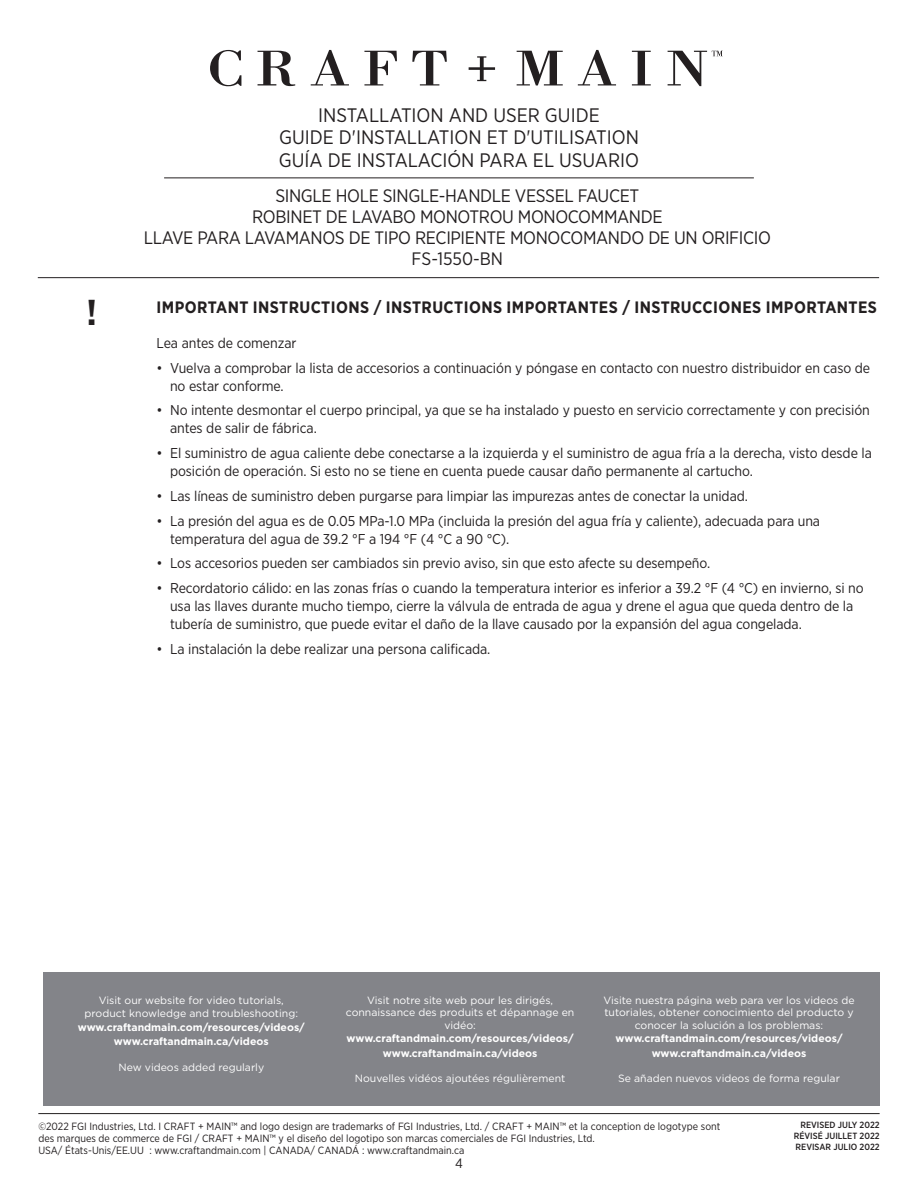
<style>
.page{position:relative;width:918px;height:1188px;background:#fff}
.page>*{position:absolute;margin:0;border:0;box-sizing:border-box;transform-origin:0 0}
.t1{font:700 36px "Gotham Narrow";color:#231f20}
.t2{font:19.5px/22.5px "Gotham Narrow";color:#231f20;text-align:center}
.t3{font:18px/21px "Gotham Narrow";letter-spacing:-.02em;color:#231f20;text-align:center}
.header___Section{font:700 16.5px "Gotham Narrow";letter-spacing:.025em;color:#231f20}
.body___Disclaimer{font:14.25px/18px "Gotham Narrow";letter-spacing:-.005em;color:#231f20}
.t4{font:13.5px "Gotham Narrow";color:#231f20}
.extra___Website{font:10.5px/12.9px "Gotham";color:#fff;text-align:center}
.t5{font:10.5px/12px "Gotham Narrow";color:#231f20}
.extra___Website-2{font:700 10.5px "Gotham";color:#fff}
.t6{font:500 9px/10.8px "Gotham Narrow";color:#231f20;text-align:justify}
.s1{font-weight:700}
</style>
<div class="page">
<div style="left:43px;top:972px;width:837px;height:134px;background:#838489"></div>
<hr style="left:38px;top:1113px;width:842px;height:1px;background:#231f20">
<hr style="left:38px;top:277px;width:841px;height:1px;background:#231f20">
<hr style="left:164px;top:178px;width:590px;height:1px;background:#231f20">
<svg style="left:517px;top:51px;width:46px;height:34px"></svg>
<svg style="left:578px;top:50px;width:38px;height:35px"></svg>
<svg style="left:632px;top:51px;width:19px;height:34px"></svg>
<svg style="left:210px;top:50px;width:31px;height:36px"></svg>
<svg style="left:258px;top:51px;width:37px;height:35px"></svg>
<svg style="left:311px;top:50px;width:38px;height:35px"></svg>
<svg style="left:364px;top:51px;width:33px;height:34px"></svg>
<svg style="left:412px;top:51px;width:35px;height:34px"></svg>
<svg style="left:469px;top:56px;width:26px;height:25px"></svg>
<svg style="left:668px;top:51px;width:55px;height:35px"></svg>
<p class="t1" style="left:87px;top:289px;width:12px">!</p>
<h2 class="t2" style="left:279px;top:103px;width:362px">INSTALLATION AND USER GUIDE<br>GUIDE D'INSTALLATION ET D'UTILISATION<br>GUÍA DE INSTALACIÓN PARA EL USUARIO</h2>
<p class="t3" style="left:144px;top:185px;width:629px">SINGLE HOLE SINGLE-HANDLE VESSEL FAUCET<br>ROBINET DE LAVABO MONOTROU MONOCOMMANDE<br>LLAVE PARA LAVAMANOS DE TIPO RECIPIENTE MONOCOMANDO DE UN ORIFICIO FS-1550-BN</p>
<p class="header___Section" style="left:157px;top:296px;width:722px">IMPORTANT INSTRUCTIONS / INSTRUCTIONS IMPORTANTES / INSTRUCCIONES IMPORTANTES</p>
<p class="body___Disclaimer" style="left:157px;top:334px;width:141px">Lea antes de comenzar</p>
<p class="body___Disclaimer" style="left:170px;top:358px;width:702px;text-indent:-14px">• Vuelva a comprobar la lista de accesorios a continuación y póngase en contacto con nuestro distribuidor en caso de no estar conforme.</p>
<p class="body___Disclaimer" style="left:170px;top:401px;width:701px;text-indent:-14px">• No intente desmontar el cuerpo principal, ya que se ha instalado y puesto en servicio correctamente y con precisión antes de salir de fábrica.</p>
<p class="body___Disclaimer" style="left:170px;top:444px;width:703px;text-indent:-14px">• El suministro de agua caliente debe conectarse a la izquierda y el suministro de agua fría a la derecha, visto desde la posición de operación. Si esto no se tiene en cuenta puede causar daño permanente al cartucho.</p>
<p class="body___Disclaimer" style="left:157px;top:487px;width:593px">• Las líneas de suministro deben purgarse para limpiar las impurezas antes de conectar la unidad.</p>
<p class="body___Disclaimer" style="left:170px;top:511px;width:652px;text-indent:-14px">• La presión del agua es de 0.05 MPa-1.0 MPa (incluida la presión del agua fría y caliente), adecuada para una temperatura del agua de 39.2 °F a 194 °F (4 °C a 90 °C).</p>
<p class="body___Disclaimer" style="left:157px;top:554px;width:555px">• Los accesorios pueden ser cambiados sin previo aviso, sin que esto afecte su desempeño.</p>
<p class="body___Disclaimer" style="left:170px;top:579px;width:695px;text-indent:-14px">• Recordatorio cálido: en las zonas frías o cuando la temperatura interior es inferior a 39.2 °F (4 °C) en invierno, si no usa las llaves durante mucho tiempo, cierre la válvula de entrada de agua y drene el agua que queda dentro de la tubería de suministro, que puede evitar el daño de la llave causado por la expansión del agua congelada.</p>
<p class="body___Disclaimer" style="left:157px;top:640px;width:335px">• La instalación la debe realizar una persona calificada.</p>
<p class="extra___Website" style="left:78px;top:993px;width:229px;line-height:13.5px">Visit our website for video tutorials, product knowledge and troubleshooting: <span class="s1">www.craftandmain.com/resources/videos/</span></p>
<p class="extra___Website-2" style="left:114px;top:1034px;width:156px">www.craftandmain.ca/videos</p>
<p class="extra___Website" style="left:118px;top:1061px;width:147px">New videos added regularly</p>
<p class="extra___Website" style="left:346px;top:993px;width:230px">Visit notre site web pour les dirigés, connaissance des produits et dépannage en vidéo: <span class="s1">www.craftandmain.com/resources/videos/</span></p>
<p class="extra___Website-2" style="left:383px;top:1046px;width:156px">www.craftandmain.ca/videos</p>
<p class="extra___Website" style="left:355px;top:1072px;width:212px">Nouvelles vidéos ajoutées régulièrement</p>
<p class="extra___Website" style="left:603px;top:993px;width:253px">Visite nuestra página web para ver los videos de tutoriales, obtener conocimiento del producto y conocer la solución a los problemas: <span class="s1">www.craftandmain.com/resources/videos/</span></p>
<p class="extra___Website-2" style="left:652px;top:1046px;width:156px">www.craftandmain.ca/videos</p>
<p class="extra___Website" style="left:618px;top:1072px;width:223px">Se añaden nuevos videos de forma regular</p>
<p class="t5" style="left:38px;top:1120px;width:684px">©2022 FGI Industries, Ltd. I CRAFT + MAIN™ and logo design are trademarks of FGI Industries, Ltd. / CRAFT + MAIN™ et la conception de logotype sont des marques de commerce de FGI / CRAFT + MAIN™ y el diseño del logotipo son marcas comerciales de FGI Industries, Ltd.<br>USA/ États-Unis/EE.UU : www.craftandmain.com | CANADA/ CANADÁ : www.craftandmain.ca</p>
<p class="t6" style="left:794px;top:1120px;width:87px;text-indent:7px">REVISED JULY 2022<br>RÉVISÉ JUILLET 2022<br>REVISAR JULIO 2022</p>
<p class="t4" style="left:455px;top:1155px;width:9px">4</p>
</div>
